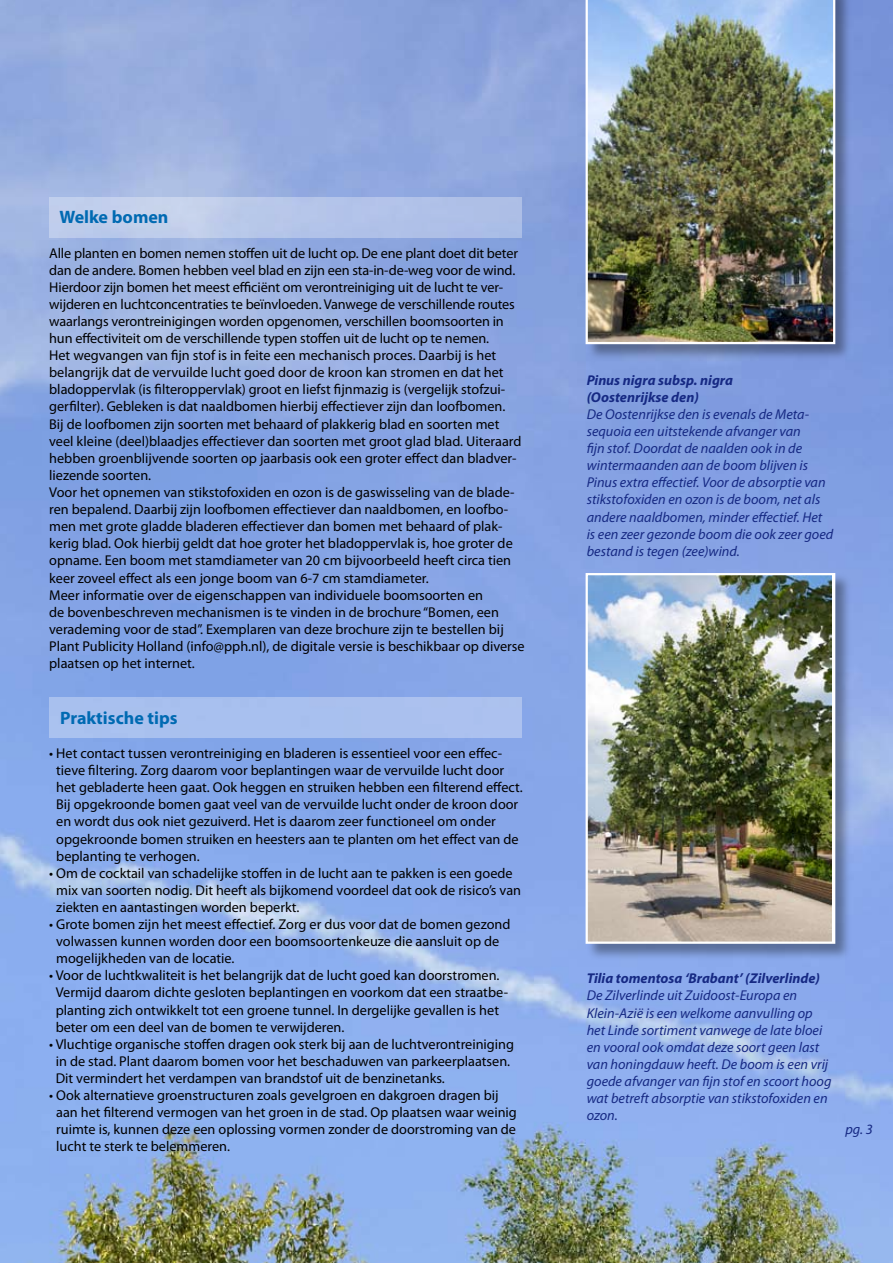
<style>
.page{position:relative;width:893px;height:1263px;background:#fff}
.page>*{position:absolute;margin:0;border:0;box-sizing:border-box;transform-origin:0 0}
.t1{font:700 18px "Myriad Pro";color:#006ab2}
.t2{font:14.25px/17.1px "Myriad Pro";color:#000}
.t3{font:italic 14.25px/17.1px "Myriad Pro";color:#162983}
.t4{font:italic 700 14.25px/17.1px "Myriad Pro";color:#162983}
</style>
<div class="page">
<img style="left:0;top:0;width:893px;height:1263px">
<div style="left:585px;top:572px;width:268px;height:389px;background:#000;opacity:.35"></div>
<img style="left:589px;top:576px;width:243px;height:365px">
<div style="left:586px;top:573px;width:249px;height:371px;border:2px solid #fff"></div>
<div style="left:585px;top:0;width:268px;height:362px;background:#000;opacity:.35"></div>
<img style="left:586px;top:0;width:249px;height:344px">
<div style="left:49px;top:197px;width:472px;height:41px;background:linear-gradient(to right,#c5d2ec,#aabce7)"></div>
<div style="left:49px;top:697px;width:472px;height:41px;background:#a8c0ef"></div>
<p class="t1" style="left:59px;top:206px;width:111px">Welke bomen</p>
<p class="t2" style="left:49px;top:244px;width:477px">Alle planten en bomen nemen stoffen uit de lucht op. De ene plant doet dit beter dan de andere. Bomen hebben veel blad en zijn een sta-in-de-weg voor de wind.<br>Hierdoor zijn bomen het meest efficiënt om verontreiniging uit de lucht te ver&shy;wijderen en luchtconcentraties te beïnvloeden. Vanwege de verschillende routes waarlangs verontreinigingen worden opgenomen, verschillen boomsoorten in hun effectiviteit om de verschillende typen stoffen uit de lucht op te nemen.<br>Het wegvangen van fijn stof is in feite een mechanisch proces. Daarbij is het belangrijk dat de vervuilde lucht goed door de kroon kan stromen en dat het bladoppervlak (is filteroppervlak) groot en liefst fijnmazig is (vergelijk stofzui&shy;gerfilter). Gebleken is dat naaldbomen hierbij effectiever zijn dan loofbomen.<br>Bij de loofbomen zijn soorten met behaard of plakkerig blad en soorten met veel kleine (deel)blaadjes effectiever dan soorten met groot glad blad. Uiteraard hebben groenblijvende soorten op jaarbasis ook een groter effect dan bladver&shy;liezende soorten.<br>Voor het opnemen van stikstofoxiden en ozon is de gaswisseling van de blade&shy;ren bepalend. Daarbij zijn loofbomen effectiever dan naaldbomen, en loofbo&shy;men met grote gladde bladeren effectiever dan bomen met behaard of plak&shy;kerig blad. Ook hierbij geldt dat hoe groter het bladoppervlak is, hoe groter de opname. Een boom met stamdiameter van 20 cm bijvoorbeeld heeft circa tien keer zoveel effect als een jonge boom van 6-7 cm stamdiameter.<br>Meer informatie over de eigenschappen van individuele boomsoorten en<br>de bovenbeschreven mechanismen is te vinden in de brochure “Bomen, een verademing voor de stad”. Exemplaren van deze brochure zijn te bestellen bij Plant Publicity Holland (info@pph.nl), de digitale versie is beschikbaar op diverse plaatsen op het internet.</p>
<p class="t1" style="left:60px;top:706px;width:119px">Praktische tips</p>
<p class="t2" style="left:56px;top:744px;width:468px;text-indent:-7px">• Het contact tussen verontreiniging en bladeren is essentieel voor een effec&shy;tieve filtering. Zorg daarom voor beplantingen waar de vervuilde lucht door het gebladerte heen gaat. Ook heggen en struiken hebben een filterend effect.<br>Bij opgekroonde bomen gaat veel van de vervuilde lucht onder de kroon door en wordt dus ook niet gezuiverd. Het is daarom zeer functioneel om onder opgekroonde bomen struiken en heesters aan te planten om het effect van de beplanting te verhogen.</p>
<p class="t2" style="left:56px;top:864px;width:466px;text-indent:-7px">• Om de cocktail van schadelijke stoffen in de lucht aan te pakken is een goede mix van soorten nodig. Dit heeft als bijkomend voordeel dat ook de risico’s van ziekten en aantastingen worden beperkt.</p>
<p class="t2" style="left:56px;top:915px;width:456px;text-indent:-7px">• Grote bomen zijn het meest effectief. Zorg er dus voor dat de bomen gezond volwassen kunnen worden door een boomsoortenkeuze die aansluit op de mogelijkheden van de locatie.</p>
<p class="t2" style="left:56px;top:967px;width:454px;text-indent:-7px">• Voor de luchtkwaliteit is het belangrijk dat de lucht goed kan doorstromen.<br>Vermijd daarom dichte gesloten beplantingen en voorkom dat een straatbe&shy;planting zich ontwikkelt tot een groene tunnel. In dergelijke gevallen is het beter om een deel van de bomen te verwijderen.</p>
<p class="t2" style="left:56px;top:1035px;width:460px;text-indent:-7px">• Vluchtige organische stoffen dragen ook sterk bij aan de luchtverontreiniging in de stad. Plant daarom bomen voor het beschaduwen van parkeerplaatsen.<br>Dit vermindert het verdampen van brandstof uit de benzinetanks.</p>
<p class="t2" style="left:56px;top:1086px;width:462px;text-indent:-7px">• Ook alternatieve groenstructuren zoals gevelgroen en dakgroen dragen bij aan het filterend vermogen van het groen in de stad. Op plaatsen waar weinig ruimte is, kunnen deze een oplossing vormen zonder de doorstroming van de lucht te sterk te belemmeren.</p>
<p class="t4" style="left:587px;top:371px;width:148px">Pinus nigra subsp. nigra (Oostenrijkse den)</p>
<p class="t3" style="left:587px;top:405px;width:248px">De Oostenrijkse den is evenals de Meta&shy;sequoia een uitstekende afvanger van<br>fijn stof. Doordat de naalden ook in de wintermaanden aan de boom blijven is Pinus extra effectief. Voor de absorptie van stikstofoxiden en ozon is de boom, net als andere naaldbomen, minder effectief. Het is een zeer gezonde boom die ook zeer goed bestand is tegen (zee)wind.</p>
<p class="t4" style="left:587px;top:969px;width:235px">Tilia tomentosa ‘Brabant’ (Zilverlinde)</p>
<p class="t3" style="left:587px;top:987px;width:246px">De Zilverlinde uit Zuidoost-Europa en Klein-Azië is een welkome aanvulling op het Linde sortiment vanwege de late bloei en vooral ook omdat deze soort geen last van honingdauw heeft. De boom is een vrij goede afvanger van fijn stof en scoort hoog wat betreft absorptie van stikstofoxiden en ozon.</p>
<p class="t3" style="left:845px;top:1121px;width:29px">pg. 3</p>
</div>
